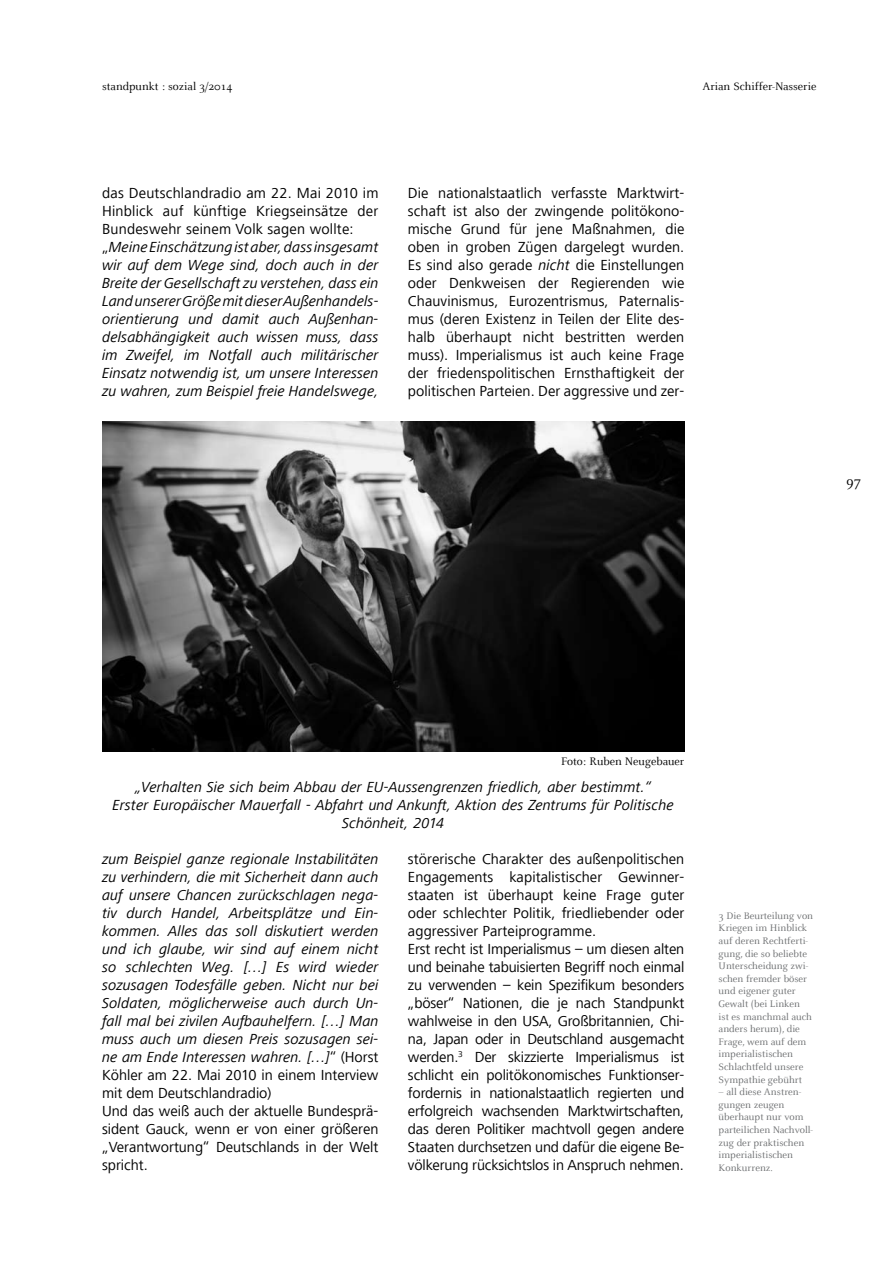
<style>
.page{position:relative;width:893px;height:1263px;background:#fff}
.page>*{position:absolute;margin:0;border:0;box-sizing:border-box;transform-origin:0 0}
.t1{font:italic 15px/18px "HAW Frutiger Next";color:#000}
.t2{font:15px/18px "HAW Frutiger Next";letter-spacing:-.01em;color:#000;text-align:justify}
.t3{font:15px "Celeste";color:#000}
.t4{font:12px "Celeste";color:#000}
.t5{font:10.5px/12.6px "Celeste";color:#6d6f71}
.s1{font-style:normal}
.s2{font-style:italic}
</style>
<div class="page">
<img style="left:102px;top:421px;width:583px;height:331px">
<p class="t4" style="left:102px;top:79px;width:132px">standpunkt : sozial 3/2014</p>
<p class="t4" style="left:702px;top:79px;width:116px">Arian Schiffer-Nasserie</p>
<p class="t1" style="left:102px;top:184px;width:278px"><span class="s1">das Deutschlandradio am 22. Mai 2010 im Hinblick auf künftige Kriegseinsätze der Bundeswehr seinem Volk sagen wollte: „</span>Meine Einschätzung ist aber, dass insgesamt wir auf dem Wege sind, doch auch in der Breite der Gesellschaft zu verstehen, dass ein Land unserer Größe mit dieser Außenhandels&shy;orientierung und damit auch Außenhan&shy;delsabhängigkeit auch wissen muss, dass im Zweifel, im Notfall auch militärischer Einsatz notwendig ist, um unsere Interessen zu wahren, zum Beispiel freie Handelswege,</p>
<p class="t2" style="left:408px;top:184px;width:278px">Die nationalstaatlich verfasste Marktwirt&shy;schaft ist also der zwingende politökono&shy;mische Grund für jene Maßnahmen, die oben in groben Zügen dargelegt wurden.<br>Es sind also gerade <span class="s2">nicht</span> die Einstellungen oder Denkweisen der Regierenden wie Chauvinismus, Eurozentrismus, Paternalis&shy;mus (deren Existenz in Teilen der Elite des&shy;halb überhaupt nicht bestritten werden muss). Imperialismus ist auch keine Frage der friedenspolitischen Ernsthaftigkeit der politischen Parteien. Der aggressive und zer-</p>
<p class="t3" style="left:846px;top:472px;width:15px">97</p>
<p class="t4" style="left:561px;top:754px;width:125px">Foto: Ruben Neugebauer</p>
<p class="t1" style="left:113px;top:778px;width:563px;text-align:center">„Verhalten Sie sich beim Abbau der EU-Aussengrenzen friedlich, aber bestimmt.“<br>Erster Europäischer Mauerfall - Abfahrt und Ankunft, Aktion des Zentrums für Politische<br>Schönheit, 2014</p>
<p class="t1" style="left:102px;top:850px;width:278px">zum Beispiel ganze regionale Instabilitäten zu verhindern, die mit Sicherheit dann auch auf unsere Chancen zurückschlagen nega&shy;tiv durch Handel, Arbeitsplätze und Ein&shy;kommen. Alles das soll diskutiert werden und ich glaube, wir sind auf einem nicht so schlechten Weg. […] Es wird wieder sozusagen Todesfälle geben. Nicht nur bei Soldaten, möglicherweise auch durch Un&shy;fall mal bei zivilen Aufbauhelfern. […] Man muss auch um diesen Preis sozusagen sei&shy;ne am Ende Interessen wahren. […]<span class="s1">“ (Horst Köhler am 22. Mai 2010 in einem Interview mit dem Deutschlandradio)<br>Und das weiß auch der aktuelle Bundesprä&shy;sident Gauck, wenn er von einer größeren „Verantwortung“ Deutschlands in der Welt spricht.</span></p>
<p class="t2" style="left:408px;top:850px;width:278px;text-align:left">störerische Charakter des außenpolitischen Engagements kapitalistischer Gewinner&shy;staaten ist überhaupt keine Frage guter oder schlechter Politik, friedliebender oder aggressiver Parteiprogramme.<br>Erst recht ist Imperialismus – um diesen alten und beinahe tabuisierten Begriff noch einmal zu verwenden – kein Spezifikum besonders „böser“ Nationen, die je nach Standpunkt wahlweise in den USA, Großbritannien, Chi&shy;na, Japan oder in Deutschland ausgemacht werden.<sup>3</sup> Der skizzierte Imperialismus ist schlicht ein politökonomisches Funktionser&shy;fordernis in nationalstaatlich regierten und erfolgreich wachsenden Marktwirtschaften, das deren Politiker machtvoll gegen andere Staaten durchsetzen und dafür die eigene Be&shy;völkerung rücksichtslos in Anspruch nehmen.</p>
<p class="t5" style="left:719px;top:909px;width:96px">3 Die Beurteilung von<br>Kriegen im Hinblick auf deren Rechtferti&shy;gung, die so beliebte<br>Unterscheidung zwi&shy;schen fremder böser und eigener guter<br>Gewalt (bei Linken<br>ist es manchmal auch anders herum), die<br>Frage, wem auf dem imperialistischen<br>Schlachtfeld unsere<br>Sympathie gebührt</p>
<p class="t5" style="left:719px;top:1085px;width:96px">– all diese Anstren&shy;gungen zeugen überhaupt nur vom parteilichen Nachvoll&shy;zug der praktischen imperialistischen<br>Konkurrenz.</p>
</div>
